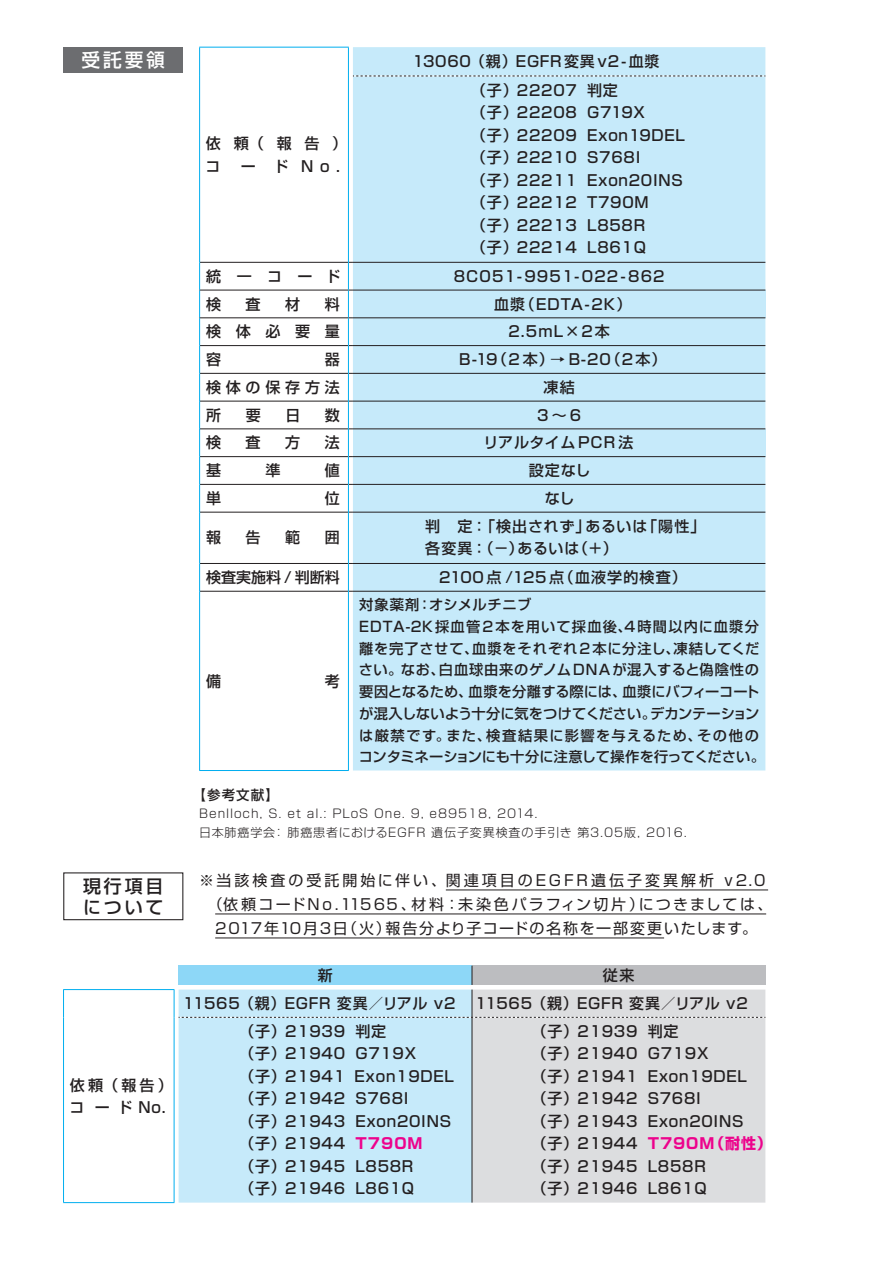
<style>
.page{position:relative;width:893px;height:1263px;background:#fff}
.page>*{position:absolute;margin:0;border:0;box-sizing:border-box;transform-origin:0 0}
.t1{font:500 18.75px "Shin Go";color:#fff}
.t2{font:500 18px/21px "Shin Go";letter-spacing:.15em;color:#231f20}
.t3{font:500 15px/22.5px "Shin Go Pro";letter-spacing:.05em;color:#231f20}
.t4{font:15px/24px "Shin Go Pro";letter-spacing:.14em;color:#231f20;text-align:center}
.t5{font:500 15px "Shin Go Pro";letter-spacing:.075em;color:#231f20}
.t6{font:500 15px "Shin Go Pro";color:#231f20}
.t7{font:500 15px "Shin Go Pro";letter-spacing:.32em;color:#231f20}
.t8{font:500 14.25px/21.8px "Shin Go Pro";letter-spacing:.035em;color:#231f20}
.t9{font:500 13.5px "Shin Go Pro";color:#231f20}
.t10{font:300 12px/19.5px "Shin Go Pro";letter-spacing:.075em;color:#231f20}
.s1{font-weight:700;color:#ed028c}
</style>
<div class="page">
<div style="left:353px;top:47px;width:412px;height:723px;background:#c6eafa"></div>
<div style="left:353px;top:290px;width:412px;height:28px;background:#c6eafa"></div>
<div style="left:353px;top:429px;width:412px;height:28px;background:#c6eafa"></div>
<hr style="left:200px;top:262px;width:148px;height:1px;background:#231f20">
<hr style="left:353px;top:262px;width:412px;height:1px;background:#231f20">
<hr style="left:199px;top:290px;width:149px;height:1px;background:#231f20">
<hr style="left:353px;top:290px;width:412px;height:1px;background:#231f20">
<hr style="left:199px;top:317px;width:149px;height:1px;background:#231f20">
<hr style="left:353px;top:317px;width:412px;height:1px;background:#231f20">
<hr style="left:200px;top:345px;width:148px;height:1px;background:#231f20">
<hr style="left:353px;top:345px;width:412px;height:1px;background:#231f20">
<hr style="left:200px;top:373px;width:148px;height:1px;background:#231f20">
<hr style="left:353px;top:373px;width:412px;height:1px;background:#231f20">
<hr style="left:200px;top:401px;width:148px;height:1px;background:#231f20">
<hr style="left:353px;top:401px;width:412px;height:1px;background:#231f20">
<hr style="left:200px;top:428px;width:148px;height:1px;background:#231f20">
<hr style="left:353px;top:428px;width:412px;height:1px;background:#231f20">
<hr style="left:353px;top:484px;width:412px;height:1px;background:#231f20">
<hr style="left:353px;top:512px;width:412px;height:1px;background:#231f20">
<hr style="left:200px;top:512px;width:148px;height:1px;background:#231f20">
<hr style="left:200px;top:563px;width:148px;height:1px;background:#231f20">
<hr style="left:353px;top:563px;width:412px;height:1px;background:#231f20">
<hr style="left:200px;top:591px;width:148px;height:1px;background:#231f20">
<hr style="left:353px;top:591px;width:412px;height:1px;background:#231f20">
<hr style="left:200px;top:456px;width:148px;height:1px;background:#231f20">
<hr style="left:353px;top:456px;width:412px;height:1px;background:#231f20">
<hr style="left:200px;top:484px;width:148px;height:1px;background:#231f20">
<hr style="left:199px;top:47px;width:150px;height:1px;background:#00aeef">
<svg style="left:199px;top:48px;width:1px;height:28px"></svg>
<svg style="left:348px;top:48px;width:417px;height:29px;background:#c3e6f6"></svg>
<hr style="left:199px;top:76px;width:1px;height:186px;background:#00aeef">
<hr style="left:348px;top:76px;width:1px;height:186px;background:#00aeef">
<hr style="left:199px;top:512px;width:1px;height:51px;background:#00aeef">
<hr style="left:348px;top:512px;width:1px;height:51px;background:#00aeef">
<svg style="left:199px;top:563px;width:1px;height:28px"></svg>
<svg style="left:348px;top:563px;width:5px;height:29px"></svg>
<hr style="left:199px;top:591px;width:1px;height:179px;background:#00aeef">
<hr style="left:348px;top:591px;width:1px;height:179px;background:#00aeef">
<hr style="left:199px;top:770px;width:150px;height:1px;background:#00aeef">
<svg style="left:199px;top:262px;width:1px;height:250px"></svg>
<svg style="left:348px;top:262px;width:5px;height:251px"></svg>
<div style="left:64px;top:47px;width:119px;height:26px;background:#6c6d70"></div>
<div style="left:63px;top:872px;width:120px;height:48px;border:1px solid #231f20"></div>
<hr style="left:446px;top:889px;width:322px;height:1px;background:#231f20">
<hr style="left:215px;top:913px;width:551px;height:1px;background:#231f20">
<hr style="left:215px;top:937px;width:449px;height:1px;background:#231f20">
<div style="left:179px;top:1018px;width:293px;height:184px;background:#c6eafa"></div>
<div style="left:473px;top:1018px;width:292px;height:184px;background:#dcdddf"></div>
<hr style="left:63px;top:1202px;width:111px;height:1px;background:#00aeef">
<hr style="left:472px;top:1018px;width:1px;height:184px;background:#231f20">
<hr style="left:63px;top:989px;width:111px;height:1px;background:#00aeef">
<svg style="left:63px;top:990px;width:1px;height:27px"></svg>
<hr style="left:63px;top:1017px;width:1px;height:185px;background:#00aeef">
<hr style="left:174px;top:1017px;width:1px;height:185px;background:#00aeef">
<svg style="left:174px;top:966px;width:591px;height:52px;background:#c3dae6"></svg>
<p class="t1" style="left:82px;top:48px;width:85px">受託要領</p>
<p class="t2" style="left:83px;top:874px;width:82px">現行項目について</p>
<p class="t3" style="left:69px;top:1072px;width:105px">依頼（報告）コ ードNo.</p>
<p class="t3" style="left:205px;top:130px;width:143px">依頼（報告）コ</p>
<p class="t3" style="left:241px;top:153px;width:101px">ー ド No.</p>
<p class="t3" style="left:471px;top:45px;width:190px;line-height:28.8px;text-indent:-59px">13060 （親）EGFR 変異 v2- 血漿（子）22207 判定</p>
<p class="t3" style="left:471px;top:99px;width:215px">（子）22208 G719X<br>（子）22209 Exon19DEL（子）22210 S768I<br>（子）22211 Exon20INS（子）22212 T790M<br>（子）22213 L858R<br>（子）22214 L861Q</p>
<p class="t3" style="left:206px;top:263px;width:136px">統一コード</p>
<p class="t5" style="left:454px;top:264px;width:212px">8C051-9951-022-862</p>
<p class="t3" style="left:206px;top:291px;width:16px">検</p>
<p class="t3" style="left:246px;top:291px;width:16px">査</p>
<p class="t3" style="left:285px;top:291px;width:16px">材</p>
<p class="t3" style="left:325px;top:291px;width:16px">料</p>
<p class="t3" style="left:494px;top:291px;width:139px">血漿（EDTA-2K）</p>
<p class="t3" style="left:206px;top:319px;width:135px">検体必要量</p>
<p class="t3" style="left:508px;top:319px;width:103px">2.5mL×2本</p>
<p class="t3" style="left:206px;top:346px;width:16px">容</p>
<p class="t3" style="left:325px;top:346px;width:16px">器</p>
<p class="t3" style="left:459px;top:346px;width:209px">B-19（2 本）→ B-20（2本）</p>
<p class="t7" style="left:206px;top:375px;width:135px">検体の保存方法</p>
<p class="t3" style="left:544px;top:374px;width:33px">凍結</p>
<p class="t3" style="left:206px;top:402px;width:16px">所</p>
<p class="t3" style="left:246px;top:402px;width:16px">要</p>
<p class="t3" style="left:285px;top:402px;width:16px">日</p>
<p class="t3" style="left:325px;top:402px;width:16px">数</p>
<p class="t3" style="left:537px;top:402px;width:46px">3〜6</p>
<p class="t3" style="left:206px;top:430px;width:16px">検</p>
<p class="t3" style="left:246px;top:430px;width:16px">査</p>
<p class="t3" style="left:285px;top:430px;width:16px">方</p>
<p class="t3" style="left:325px;top:430px;width:16px">法</p>
<p class="t3" style="left:484px;top:430px;width:151px">リアルタイム PCR 法</p>
<p class="t3" style="left:206px;top:457px;width:16px">基</p>
<p class="t3" style="left:265px;top:457px;width:16px">準</p>
<p class="t3" style="left:325px;top:457px;width:16px">値</p>
<p class="t3" style="left:529px;top:457px;width:63px">設定なし</p>
<p class="t3" style="left:206px;top:485px;width:16px">単</p>
<p class="t3" style="left:325px;top:485px;width:16px">位</p>
<p class="t3" style="left:545px;top:485px;width:31px">なし</p>
<p class="t3" style="left:206px;top:525px;width:16px">報</p>
<p class="t3" style="left:246px;top:525px;width:16px">告</p>
<p class="t3" style="left:285px;top:525px;width:16px">範</p>
<p class="t3" style="left:325px;top:525px;width:16px">囲</p>
<p class="t3" style="left:425px;top:513px;width:282px">判　定：「検出されず」あるいは「陽性」各変異：（－）あるいは（＋）</p>
<p class="t6" style="left:206px;top:565px;width:135px">検査実施料 / 判断料</p>
<p class="t5" style="left:439px;top:565px;width:249px">2100点 /125点（血液学的検査）</p>
<p class="t3" style="left:206px;top:668px;width:16px">備</p>
<p class="t3" style="left:325px;top:668px;width:16px">考</p>
<p class="t8" style="left:359px;top:592px;width:408px">対象薬剤：オシメルチニブ<br>EDTA-2K採血管2本を用いて採血後、4時間以内に血漿分離を完了させて、血漿をそれぞれ2本に分注し、凍結してください。なお、白血球由来のゲノムDNAが混入すると偽陰性の要因となるため、血漿を分離する際には、血漿にバフィーコートが混入しないよう十分に気をつけてください。デカンテーションは厳禁です。また、検査結果に影響を与えるため、その他のコンタミネーションにも十分に注意して操作を行ってください。</p>
<p class="t9" style="left:192px;top:783px;width:88px">【参考文献】</p>
<p class="t10" style="left:199px;top:802px;width:489px">Benlloch, S. et al.: PLoS One. 9, e89518, 2014.<br>日本肺癌学会： 肺癌患者におけるEGFR 遺伝子変異検査の手引き 第3.05版, 2016.</p>
<p class="t4" style="left:199px;top:867px;width:575px">※当該検査の受託開始に伴い、関連項目のEGFR遺伝子変異解析 v2.0（依頼コードNo.11565、材料：未染色パラフィン切片）につきましては、<br>2017年10月3日（火）報告分より子コードの名称を一部変更いたします。</p>
<p class="t3" style="left:318px;top:962px;width:16px">新</p>
<p class="t3" style="left:603px;top:962px;width:33px">従来</p>
<p class="t3" style="left:183px;top:990px;width:274px">11565 （親）EGFR 変異／リアル v2</p>
<p class="t3" style="left:475px;top:990px;width:274px">11565 （親）EGFR 変異／リアル v2</p>
<p class="t3" style="left:239px;top:1018px;width:216px">（子）21939 判定<br>（子）21940 G719X<br>（子）21941 Exon19DEL（子）21942 S768I<br>（子）21943 Exon20INS（子）21944 <span class="s1">T790M<br></span>（子）21945 L858R<br>（子）21946 L861Q</p>
<p class="t3" style="left:532px;top:1018px;width:242px">（子）21939 判定<br>（子）21940 G719X<br>（子）21941 Exon19DEL<br>（子）21942 S768I<br>（子）21943 Exon20INS<br>（子）21944 <span class="s1">T790M（耐性）</span>（子）21945 L858R<br>（子）21946 L861Q</p>
</div>
